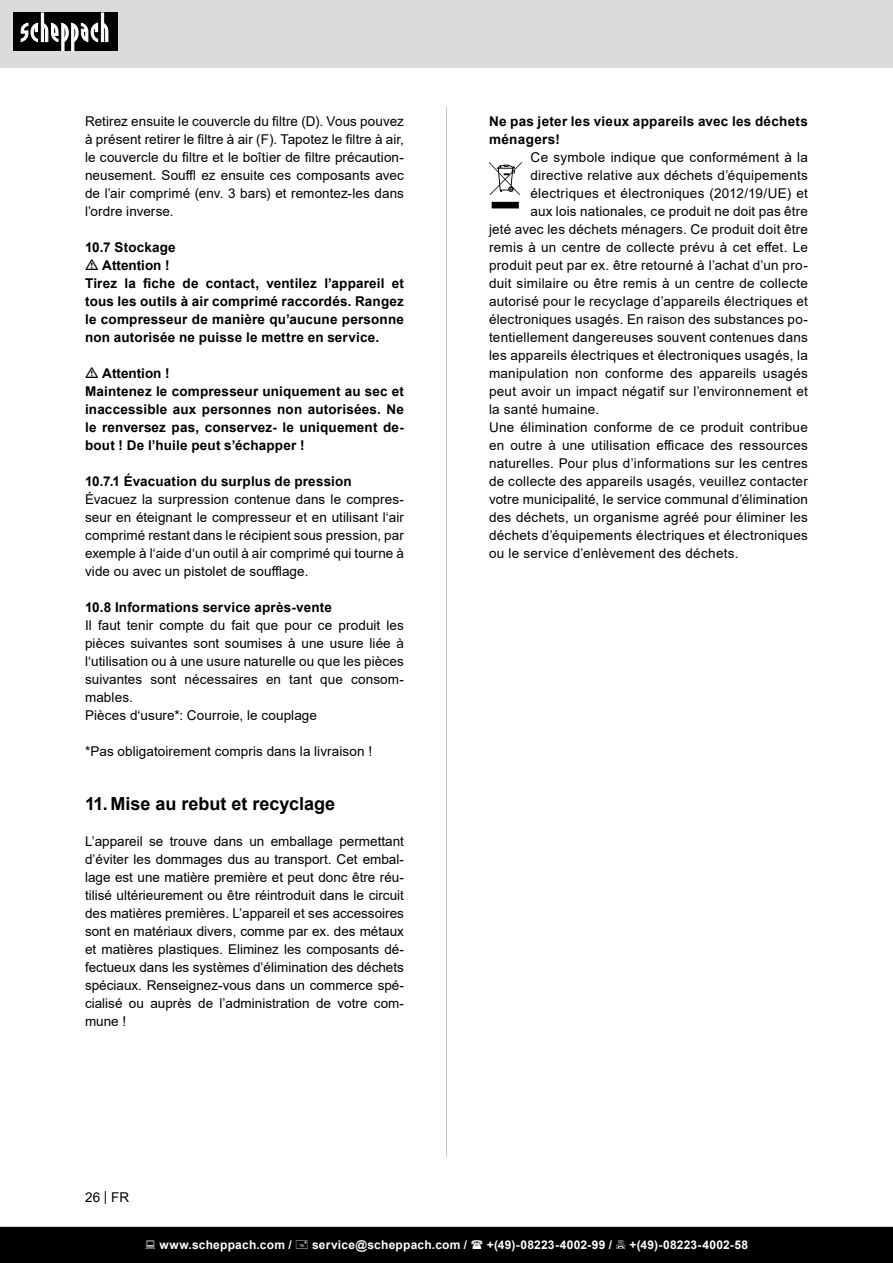
<style>
.page{position:relative;width:893px;height:1263px;background:#fff}
.page>*{position:absolute;margin:0;border:0;box-sizing:border-box;transform-origin:0 0}
.t1{font:700 18px "Arial";color:#000}
.t2{font:13.5px/18px "Arial";letter-spacing:.02em;color:#000;text-align:justify}
.t3{font:700 13.5px/18px "Arial";letter-spacing:.015em;color:#000}
.t4{font:700 12px "Arial";letter-spacing:.02em;color:#fff}
</style>
<div class="page">
<div style="left:0;top:0;width:893px;height:67px;background:#dbdbdb"></div>
<div style="left:13px;top:13px;width:105px;height:38px;background:#000"></div>
<svg style="left:21px;top:13px;width:87px;height:38px"></svg>
<hr style="left:446px;top:106px;width:1px;height:1051px;background:#c7c7c7">
<svg style="left:489px;top:162px;width:33px;height:46px"></svg>
<div style="left:0;top:1227px;width:893px;height:36px;background:#000"></div>
<p class="t2" style="left:85px;top:112px;width:320px">Retirez ensuite le couvercle du filtre (D). Vous pouvez à présent retirer le filtre à air (F). Tapotez le filtre à air, le couvercle du filtre et le boîtier de filtre précaution&shy;neusement. Souffl ez ensuite ces composants avec de l’air comprimé (env. 3 bars) et remontez-les dans l’ordre inverse.</p>
<p class="t3" style="left:85px;top:238px;width:92px">10.7 Stockage</p>
<p class="t3" style="left:102px;top:256px;width:69px">Attention !</p>
<p class="t3" style="left:85px;top:274px;width:320px">Tirez la fiche de contact, ventilez l’appareil et</p>
<p class="t3" style="left:85px;top:292px;width:320px">tous les outils à air comprimé raccordés. Rangez</p>
<p class="t3" style="left:85px;top:310px;width:320px">le compresseur de manière qu’aucune personne</p>
<p class="t3" style="left:85px;top:328px;width:296px">non autorisée ne puisse le mettre en service.</p>
<p class="t3" style="left:85px;top:364px;width:320px;text-indent:17px">Attention !<br>Maintenez le compresseur uniquement au sec et inaccessible aux personnes non autorisées. Ne le renversez pas, conservez- le uniquement de&shy;bout ! De l’huile peut s’échapper !</p>
<p class="t3" style="left:85px;top:472px;width:268px">10.7.1 Évacuation du surplus de pression</p>
<p class="t2" style="left:85px;top:490px;width:320px">Évacuez la surpression contenue dans le compres&shy;seur en éteignant le compresseur et en utilisant l‘air comprimé restant dans le récipient sous pression, par exemple à l‘aide d‘un outil à air comprimé qui tourne à vide ou avec un pistolet de soufflage.</p>
<p class="t3" style="left:85px;top:598px;width:248px">10.8 Informations service après-vente</p>
<p class="t2" style="left:85px;top:616px;width:320px;text-align:left">Il faut tenir compte du fait que pour ce produit les pièces suivantes sont soumises à une usure liée à l‘utilisation ou à une usure naturelle ou que les pièces suivantes sont nécessaires en tant que consom&shy;mables.<br>Pièces d‘usure*: Courroie, le couplage</p>
<p class="t2" style="left:85px;top:742px;width:289px">*Pas obligatoirement compris dans la livraison !</p>
<h1 class="t1" style="left:85px;top:791px;width:252px">11. Mise au rebut et recyclage</h1>
<p class="t2" style="left:85px;top:832px;width:320px">L’appareil se trouve dans un emballage permettant d’éviter les dommages dus au transport. Cet embal&shy;lage est une matière première et peut donc être réu&shy;tilisé ultérieurement ou être réintroduit dans le circuit des matières premières. L’appareil et ses accessoires sont en matériaux divers, comme par ex. des métaux et matières plastiques. Eliminez les composants dé&shy;fectueux dans les systèmes d’élimination des déchets spéciaux. Renseignez-vous dans un commerce spé&shy;cialisé ou auprès de l’administration de votre com&shy;mune !</p>
<p class="t2" style="left:85px;top:1188px;width:46px">26 | FR</p>
<p class="t3" style="left:489px;top:112px;width:320px">Ne pas jeter les vieux appareils avec les déchets ménagers!</p>
<p class="t2" style="left:531px;top:148px;width:279px">Ce symbole indique que conformément à la</p>
<p class="t2" style="left:530px;top:166px;width:279px">directive relative aux déchets d’équipements</p>
<p class="t2" style="left:530px;top:184px;width:279px">électriques et électroniques (2012/19/UE) et</p>
<p class="t2" style="left:530px;top:202px;width:279px">aux lois nationales, ce produit ne doit pas être</p>
<p class="t2" style="left:489px;top:220px;width:320px">jeté avec les déchets ménagers. Ce produit doit être</p>
<p class="t2" style="left:489px;top:238px;width:320px">remis à un centre de collecte prévu à cet effet. Le</p>
<p class="t2" style="left:489px;top:256px;width:320px">produit peut par ex. être retourné à l’achat d’un pro-</p>
<p class="t2" style="left:489px;top:274px;width:320px">duit similaire ou être remis à un centre de collecte</p>
<p class="t2" style="left:489px;top:292px;width:320px">autorisé pour le recyclage d’appareils électriques et</p>
<p class="t2" style="left:489px;top:310px;width:320px">électroniques usagés. En raison des substances po-</p>
<p class="t2" style="left:489px;top:328px;width:320px">tentiellement dangereuses souvent contenues dans</p>
<p class="t2" style="left:489px;top:346px;width:320px">les appareils électriques et électroniques usagés, la</p>
<p class="t2" style="left:489px;top:364px;width:320px">manipulation non conforme des appareils usagés</p>
<p class="t2" style="left:489px;top:382px;width:320px">peut avoir un impact négatif sur l’environnement et</p>
<p class="t2" style="left:489px;top:400px;width:112px">la santé humaine.</p>
<p class="t2" style="left:489px;top:418px;width:320px">Une élimination conforme de ce produit contribue</p>
<p class="t2" style="left:489px;top:436px;width:320px">en outre à une utilisation efficace des ressources</p>
<p class="t2" style="left:489px;top:454px;width:320px">naturelles. Pour plus d’informations sur les centres</p>
<p class="t2" style="left:489px;top:472px;width:320px">de collecte des appareils usagés, veuillez contacter</p>
<p class="t2" style="left:489px;top:490px;width:320px">votre municipalité, le service communal d’élimination</p>
<p class="t2" style="left:489px;top:508px;width:320px">des déchets, un organisme agréé pour éliminer les</p>
<p class="t2" style="left:489px;top:526px;width:320px">déchets d’équipements électriques et électroniques</p>
<p class="t2" style="left:489px;top:544px;width:251px">ou le service d’enlèvement des déchets.</p>
<p class="t4" style="left:159px;top:1236px;width:134px">www.scheppach.com /</p>
<p class="t4" style="left:312px;top:1236px;width:157px">service@scheppach.com /</p>
<p class="t4" style="left:487px;top:1236px;width:127px">+(49)-08223-4002-99 /</p>
<p class="t4" style="left:629px;top:1236px;width:120px">+(49)-08223-4002-58</p>
</div>
